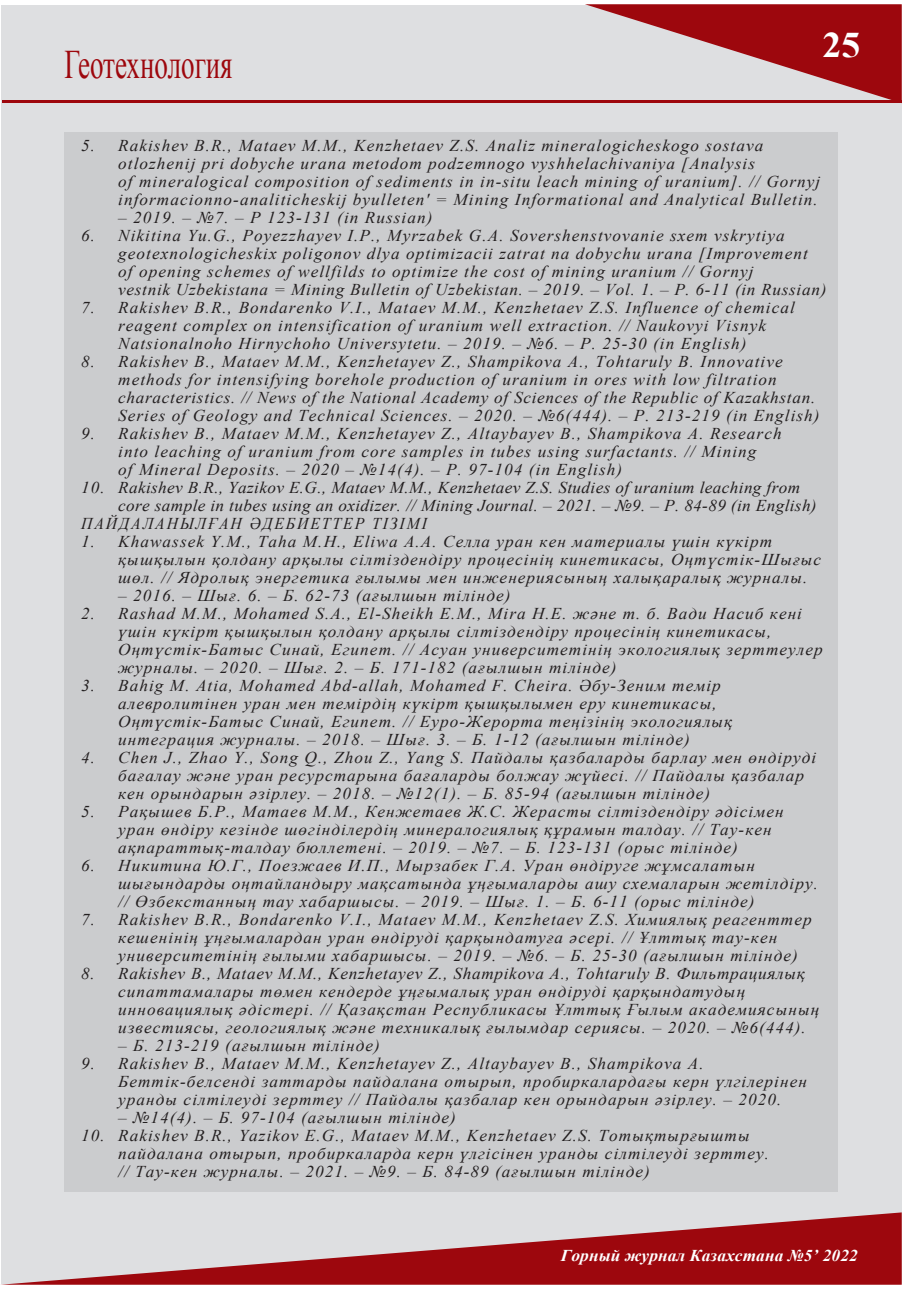
<style>
.page{position:relative;width:906px;height:1289px;background:#fff}
.page>*{position:absolute;margin:0;border:0;box-sizing:border-box;transform-origin:0 0}
.t1{font:40.5px "Times New Roman";color:#9d070d;scale:.67 1}
.t2{font:700 36px "Times New Roman";color:#fff;scale:1.05 1}
.t3{font:italic 16.5px/18px "Times New Roman";letter-spacing:.06em;color:#231f20;scale:1.05 1}
.t4{font:italic 16.5px "Times New Roman";letter-spacing:.02em;color:#231f20;scale:1.05 1}
.t5{font:italic 700 16.5px "Times New Roman";letter-spacing:.005em;color:#fff;scale:1.05 1}
.t6{font:italic 16.5px "Times New Roman";letter-spacing:.12em;color:#231f20;scale:.95 1}
</style>
<div class="page">
<div style="left:1px;top:5px;width:900px;height:1278px;background:#dedfe1"></div>
<svg style="left:585px;top:4px;width:316px;height:96px"></svg>
<svg style="left:1px;top:1212px;width:900px;height:72px"></svg>
<hr style="left:2px;top:100px;width:899px;height:3px;background:#9d070d">
<div style="left:64px;top:132px;width:773px;height:1059px;background:#cbccce"></div>
<h1 class="t1" style="left:64px;top:37px;width:252px">Геотехнология</h1>
<h2 class="t2" style="left:822px;top:20px;width:38px">25</h2>
<p class="t3" style="left:118px;top:136px;width:670px;text-indent:-37px">5. Rakishev В.R., Mataev M.M., Kenzhetaev Z.S. Analiz mineralogicheskogo sostava otlozhenij pri dobyche urana metodom podzemnogo vyshhelachivaniya [Analysis<br>of mineralogical composition of sediments in in-situ leach mining of uranium]. // Gornyj informacionno-analiticheskij byulleten' = Mining Informational and Analytical Bulletin.</p>
<p class="t3" style="left:118px;top:208px;width:301px">– 2019. – №7. – P 123-131 (in Russian)</p>
<p class="t3" style="left:118px;top:226px;width:676px;text-indent:-37px">6. Nikitina Yu.G., Poyezzhayev I.P., Myrzabek G.A. Sovershenstvovanie sxem vskrytiya geotexnologicheskix poligonov dlya optimizacii zatrat na dobychu urana [Improvement of opening schemes of wellfilds to optimize the cost of mining uranium // Gornyj<br>vestnik Uzbekistana = Mining Bulletin of Uzbekistan. – 2019. – Vol. 1. – P. 6-11 (in Russian)</p>
<p class="t3" style="left:118px;top:298px;width:646px;text-indent:-37px">7. Rakishev B.R., Bondarenko V.I., Mataev M.M., Kenzhetaev Z.S. Influence of chemical reagent complex on intensification of uranium well extraction. // Naukovyi Visnyk<br>Natsionalnoho Hirnychoho Universytetu. – 2019. – №6. – P. 25-30 (in English)</p>
<p class="t3" style="left:118px;top:352px;width:669px;text-indent:-37px">8. Rakishev B., Mataev M.M., Kenzhetayev Z., Shampikova A., Tohtaruly B. Innovative methods for intensifying borehole production of uranium in ores with low filtration characteristics. // News of the National Academy of Sciences of the Republic of Kazakhstan.<br>Series of Geology and Technical Sciences. – 2020. – №6(444). – P. 213-219 (in English)</p>
<p class="t3" style="left:118px;top:424px;width:633px;text-indent:-37px">9. Rakishev B., Mataev M.M., Kenzhetayev Z., Altaybayev B., Shampikova A. Research into leaching of uranium from core samples in tubes using surfactants. // Mining<br>of Mineral Deposits. – 2020 – №14(4). – P. 97-104 (in English)</p>
<p class="t4" style="left:81px;top:476px;width:686px">10. Rakishev B.R., Yazikov E.G., Mataev M.M., Kenzhetaev Z.S. Studies of uranium leaching from</p>
<p class="t4" style="left:118px;top:494px;width:667px">core sample in tubes using an oxidizer. // Mining Journal. – 2021. – №9. – P. 84-89 (in English)</p>
<p class="t6" style="left:81px;top:512px;width:365px">ПАЙДАЛАНЫЛҒАН ӘДЕБИЕТТЕР ТІЗІМІ</p>
<p class="t3" style="left:118px;top:532px;width:671px;text-indent:-37px">1. Khawassek Y.M., Taha M.H., Eliwa A.A. Селла уран кен материалы үшін күкірт қышқылын қолдану арқылы сілтіздендіру процесінің кинетикасы, Оңтүстік-Шығыс шөл. // Ядролық энергетика ғылымы мен инженериясының халықаралық журналы.</p>
<p class="t3" style="left:118px;top:586px;width:375px">– 2016. – Шығ. 6. – Б. 62-73 (ағылшын тілінде)</p>
<p class="t3" style="left:118px;top:604px;width:672px;text-indent:-37px">2. Rashad M.M., Mohamed S.A., El-Sheikh E.M., Mira H.E. және т. б. Вади Насиб кені үшін күкірт қышқылын қолдану арқылы сілтіздендіру процесінің кинетикасы, Оңтүстік-Батыс Синай, Египет. // Асуан университетінің экологиялық зерттеулер журналы. – 2020. – Шығ. 2. – Б. 171-182 (ағылшын тілінде)</p>
<p class="t3" style="left:118px;top:676px;width:586px;text-indent:-37px">3. Bahig M. Atia, Mohamed Abd-allah, Mohamed F. Cheira. Әбу-Зеним темір алевролитінен уран мен темірдің күкірт қышқылымен еру кинетикасы, Оңтүстік-Батыс Синай, Египет. // Еуро-Жерорта теңізінің экологиялық интеграция журналы. – 2018. – Шығ. 3. – Б. 1-12 (ағылшын тілінде)</p>
<p class="t3" style="left:118px;top:748px;width:666px;text-indent:-37px">4. Chen J., Zhao Y., Song Q., Zhou Z., Yang S. Пайдалы қазбаларды барлау мен өндіруді бағалау және уран ресурстарына бағаларды болжау жүйесі. // Пайдалы қазбалар кен орындарын әзірлеу. – 2018. – №12(1). – Б. 85-94 (ағылшын тілінде)</p>
<p class="t3" style="left:118px;top:802px;width:635px;text-indent:-37px">5. Рақышев Б.Р., Матаев М.М., Кенжетаев Ж.С. Жерасты сілтіздендіру әдісімен уран өндіру кезінде шөгінділердің минералогиялық құрамын талдау. // Тау-кен ақпараттық-талдау бюллетені. – 2019. – №7. – Б. 123-131 (орыс тілінде)</p>
<p class="t3" style="left:118px;top:856px;width:668px;text-indent:-37px">6. Никитина Ю.Г., Поезжаев И.П., Мырзабек Г.A. Уран өндіруге жұмсалатын шығындарды оңтайландыру мақсатында ұңғымаларды ашу схемаларын жетілдіру. // Өзбекстанның тау хабаршысы. – 2019. – Шығ. 1. – Б. 6-11 (орыс тілінде)</p>
<p class="t3" style="left:118px;top:910px;width:662px;text-indent:-37px">7. Rakishev B.R., Bondarenko V.I., Mataev M.M., Kenzhetaev Z.S. Химиялық реагенттер кешенінің ұңғымалардан уран өндіруді қарқындатуға әсері. // Ұлттық тау-кен университетінің ғылыми хабаршысы. – 2019. – №6. – Б. 25-30 (ағылшын тілінде)</p>
<p class="t3" style="left:118px;top:964px;width:669px;text-indent:-37px">8. Rakishev B., Mataev M.M., Kenzhetayev Z., Shampikova A., Tohtaruly B. Фильтрациялық сипаттамалары төмен кендерде ұңғымалық уран өндіруді қарқындатудың инновациялық әдістері. // Қазақстан Республикасы Ұлттық Ғылым академиясының известиясы, геологиялық және техникалық ғылымдар сериясы. – 2020. – №6(444).</p>
<p class="t3" style="left:118px;top:1036px;width:251px">– Б. 213-219 (ағылшын тілінде)</p>
<p class="t3" style="left:118px;top:1054px;width:657px;text-indent:-37px">9. Rakishev B., Mataev M.M., Kenzhetayev Z., Altaybayev B., Shampikova A.<br>Беттік-белсенді заттарды пайдалана отырып, пробиркалардағы керн үлгілерінен уранды сілтілеуді зерттеу // Пайдалы қазбалар кен орындарын әзірлеу. – 2020.</p>
<p class="t3" style="left:118px;top:1108px;width:323px">– №14(4). – Б. 97-104 (ағылшын тілінде)</p>
<p class="t3" style="left:118px;top:1126px;width:621px;text-indent:-37px">10. Rakishev B.R., Yazikov E.G., Mataev M.M., Kenzhetaev Z.S. Тотықтырғышты пайдалана отырып, пробиркаларда керн үлгісінен уранды сілтілеуді зерттеу. // Тау-кен журналы. – 2021. – №9. – Б. 84-89 (ағылшын тілінде)</p>
<p class="t5" style="left:561px;top:1244px;width:284px">Горный журнал Казахстана №5’ 2022</p>
</div>
